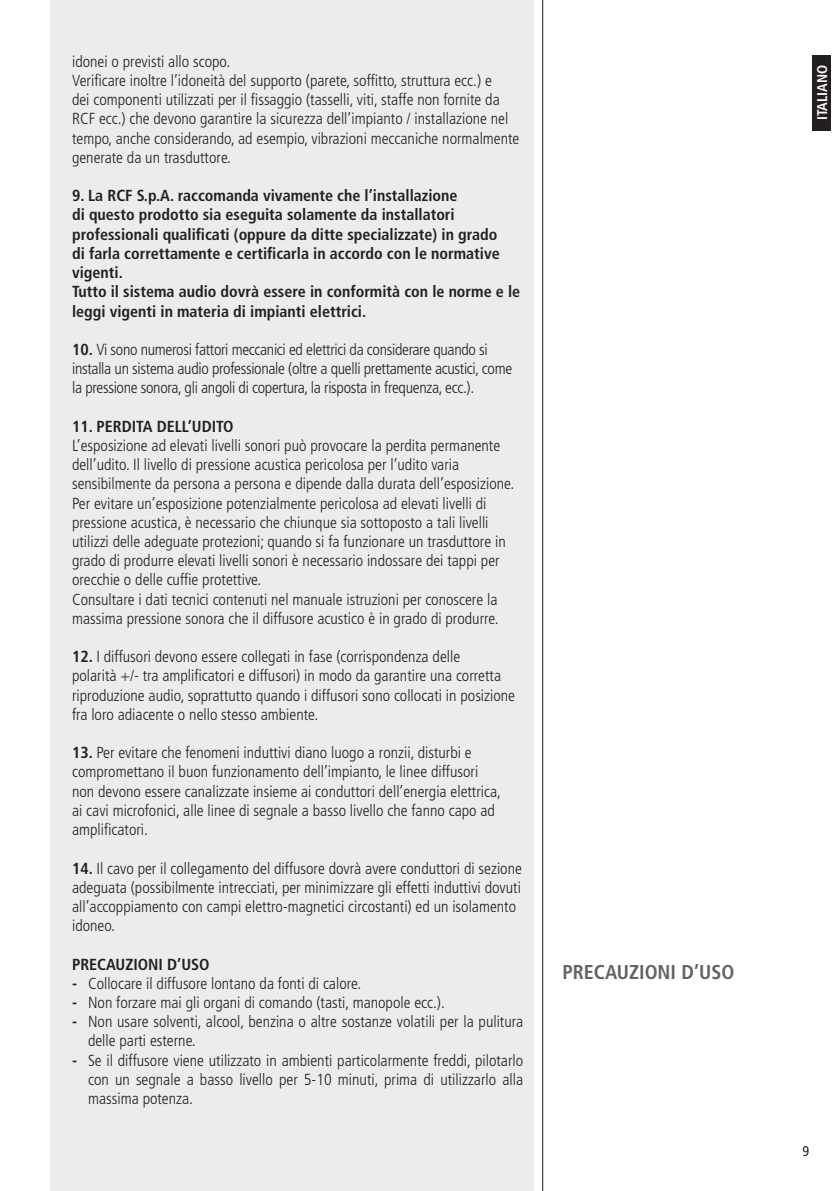
<style>
.page{position:relative;width:840px;height:1191px;background:#fff}
.page>*{position:absolute;margin:0;border:0;box-sizing:border-box;transform-origin:0 0}
.t1{font:700 condensed 20px "Frutiger";color:#636366}
.t2{font:300 condensed 16px/19.2px "Frutiger";color:#231f20}
.t3{font:700 condensed 16px/19.2px "Frutiger";color:#231f20}
.t4{font:300 condensed 16px/19.2px "Frutiger";letter-spacing:-.02em;color:#231f20}
.t5{font:700 condensed 14px "Frutiger";color:#fff}
.t6{font:condensed 14px "Frutiger";color:#231f20}
.s1{font-weight:700}
</style>
<div class="page">
<div style="left:51px;top:0;width:482px;height:1191px;background:#ececee"></div>
<hr style="left:542px;top:0;width:1px;height:1191px;background:#231f20">
<div style="left:812px;top:55px;width:18px;height:75px;background:#231f20"></div>
<p class="t2" style="left:72px;top:52px;width:448px">idonei o previsti allo scopo.<br>Verificare inoltre l’idoneità del supporto (parete, soffitto, struttura ecc.) e<br>dei componenti utilizzati per il fissaggio (tasselli, viti, staffe non fornite da RCF ecc.) che devono garantire la sicurezza dell’impianto / installazione nel tempo, anche considerando, ad esempio, vibrazioni meccaniche normalmente generate da un trasduttore.</p>
<p class="t3" style="left:72px;top:186px;width:449px">9. La RCF S.p.A. raccomanda vivamente che l’installazione<br>di questo prodotto sia eseguita solamente da installatori professionali qualificati (oppure da ditte specializzate) in grado<br>di farla correttamente e certificarla in accordo con le normative vigenti.<br>Tutto il sistema audio dovrà essere in conformità con le norme e le leggi vigenti in materia di impianti elettrici.</p>
<p class="t4" style="left:72px;top:340px;width:441px"><span class="s1">10.</span> Vi sono numerosi fattori meccanici ed elettrici da considerare quando si installa un sistema audio professionale (oltre a quelli prettamente acustici, come la pressione sonora, gli angoli di copertura, la risposta in frequenza, ecc.).</p>
<p class="t3" style="left:72px;top:416px;width:163px">11. PERDITA DELL’UDITO</p>
<p class="t2" style="left:72px;top:436px;width:443px">L’esposizione ad elevati livelli sonori può provocare la perdita permanente dell’udito. Il livello di pressione acustica pericolosa per l’udito varia sensibilmente da persona a persona e dipende dalla durata dell’esposizione.<br>Per evitare un’esposizione potenzialmente pericolosa ad elevati livelli di pressione acustica, è necessario che chiunque sia sottoposto a tali livelli utilizzi delle adeguate protezioni; quando si fa funzionare un trasduttore in grado di produrre elevati livelli sonori è necessario indossare dei tappi per orecchie o delle cuffie protettive.<br>Consultare i dati tecnici contenuti nel manuale istruzioni per conoscere la massima pressione sonora che il diffusore acustico è in grado di produrre.</p>
<p class="t2" style="left:72px;top:647px;width:444px"><span class="s1">12.</span> I diffusori devono essere collegati in fase (corrispondenza delle<br>polarità +/- tra amplificatori e diffusori) in modo da garantire una corretta riproduzione audio, soprattutto quando i diffusori sono collocati in posizione fra loro adiacente o nello stesso ambiente.</p>
<p class="t2" style="left:72px;top:743px;width:430px"><span class="s1">13.</span> Per evitare che fenomeni induttivi diano luogo a ronzii, disturbi e compromettano il buon funzionamento dell’impianto, le linee diffusori non devono essere canalizzate insieme ai conduttori dell’energia elettrica, ai cavi microfonici, alle linee di segnale a basso livello che fanno capo ad amplificatori.</p>
<p class="t2" style="left:72px;top:858px;width:451px"><span class="s1">14.</span> Il cavo per il collegamento del diffusore dovrà avere conduttori di sezione adeguata (possibilmente intrecciati, per minimizzare gli effetti induttivi dovuti all’accoppiamento con campi elettro-magnetici circostanti) ed un isolamento idoneo.</p>
<p class="t3" style="left:72px;top:954px;width:139px">PRECAUZIONI D’USO</p>
<p class="t2" style="left:72px;top:974px;width:290px"><span class="s1">-</span> Collocare il diffusore lontano da fonti di calore.</p>
<p class="t2" style="left:72px;top:993px;width:374px"><span class="s1">-</span> Non forzare mai gli organi di comando (tasti, manopole ecc.).</p>
<p class="t2" style="left:88px;top:1012px;width:436px;text-indent:-16px"><span class="s1">-</span> Non usare solventi, alcool, benzina o altre sostanze volatili per la pulitura delle parti esterne.</p>
<p class="t2" style="left:88px;top:1050px;width:436px;text-align:justify;text-indent:-16px"><span class="s1">-</span> Se il diffusore viene utilizzato in ambienti particolarmente freddi, pilotarlo con un segnale a basso livello per 5-10 minuti, prima di utilizzarlo alla massima potenza.</p>
<p class="t1" style="left:562px;top:960px;width:173px">PRECAUZIONI D’USO</p>
<p class="t5" style="left:813px;top:120px;width:57px;rotate:-90deg">ITALIANO</p>
<p class="t6" style="left:802px;top:1142px;width:8px">9</p>
</div>
